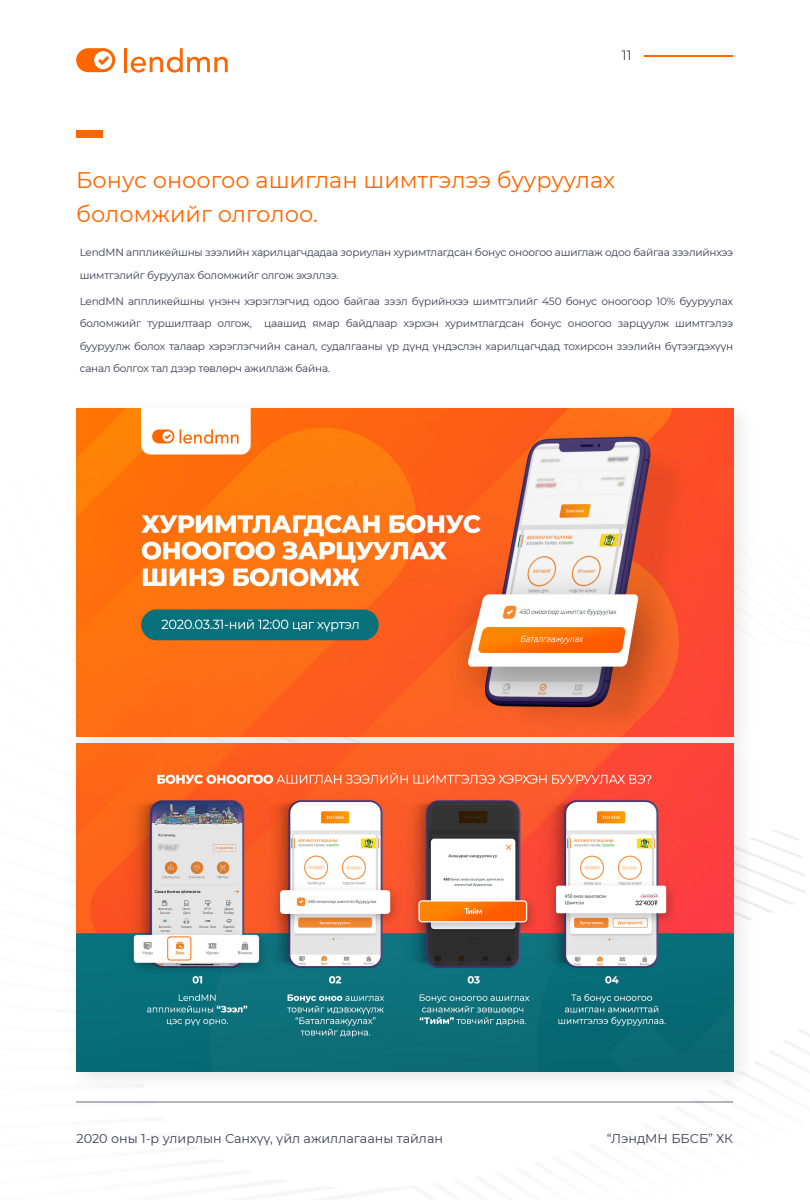
<style>
.page{position:relative;width:810px;height:1200px;background:#fff}
.page>*{position:absolute;margin:0;border:0;box-sizing:border-box;transform-origin:0 0}
.t1{font:22.5px/33.8px "Montserrat";color:#f60}
.t2{font:13.5px "Montserrat";color:#3c3c50}
.t3{font:12.75px "Montserrat";color:#3c3c50}
.t4{font:10.5px/22.5px "Montserrat";letter-spacing:-.02em;color:#3c3c50}
</style>
<div class="page">
<svg style="left:131px;top:48px;width:97px;height:25px"></svg>
<hr style="left:124px;top:48px;width:3px;height:24px;background:#f60">
<svg style="left:76px;top:48px;width:40px;height:24px"></svg>
<div style="left:76px;top:130px;width:26px;height:8px;background:#f60"></div>
<img style="left:76px;top:408px;width:688px;height:694px">
<img style="left:77px;top:408px;width:656px;height:328px">
<img style="left:77px;top:744px;width:656px;height:328px">
<hr style="left:645px;top:56px;width:88px;height:1px;background:#f60">
<hr style="left:76px;top:1102px;width:657px;height:1px;background:#69697f">
<p class="t2" style="left:622px;top:46px;width:11px">11</p>
<h1 class="t1" style="left:76px;top:162px;width:540px">Бонус оноогоо ашиглан шимтгэлээ бууруулах боломжийг олголоо.</h1>
<p class="t4" style="left:80px;top:241px;width:655px">LendMN аппликейшны зээлийн харилцагчдадаа зориулан хуримтлагдсан бонус оноогоо ашиглаж одоо байгаа зээлийнхээ шимтгэлийг буруулах боломжийг олгож эхэллээ.</p>
<p class="t4" style="left:80px;top:290px;width:655px;text-align:justify">LendMN аппликейшны үнэнч хэрэглэгчид одоо байгаа зээл бүрийнхээ шимтгэлийг 450 бонус оноогоор 10% бууруулах боломжийг туршилтаар олгож, цаашид ямар байдлаар хэрхэн хуримтлагдсан бонус оноогоо зарцуулж шимтгэлээ бууруулж болох талаар хэрэглэгчийн санал, судалгааны үр дүнд үндэслэн харилцагчдад тохирсон зээлийн бүтээгдэхүүн санал болгох тал дээр төвлөрч ажиллаж байна.</p>
<p class="t3" style="left:77px;top:1130px;width:368px">2020 оны 1-р улирлын Санхүү, үйл ажиллагааны тайлан</p>
<p class="t3" style="left:607px;top:1130px;width:128px">“ЛэндМН ББСБ” ХК</p>
</div>
